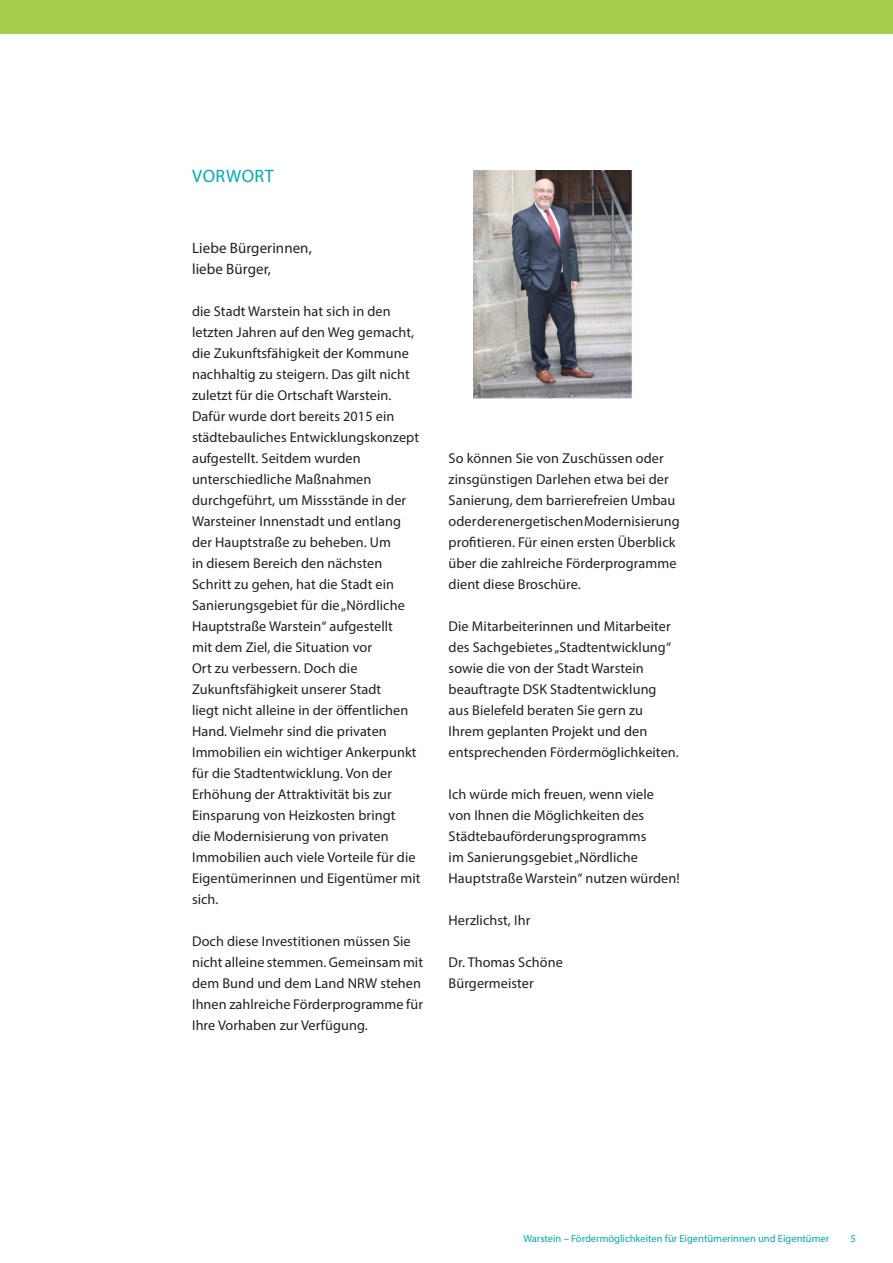
<style>
.page{position:relative;width:893px;height:1263px;background:#fff}
.page>*{position:absolute;margin:0;border:0;box-sizing:border-box;transform-origin:0 0}
.Headline_mit_Linie{font:18px "Myriad Pro";letter-spacing:.025em;color:#00aaad}
.Fließtext{font:15px/21px "Myriad Pro";letter-spacing:.005em;color:#231f20}
.Fließtext-2{font:14.25px/21px "Myriad Pro";letter-spacing:.005em;color:#231f20}
.t1{font:10.5px "Myriad Pro";color:#00aaad}
</style>
<div class="page">
<img style="left:473px;top:170px;width:159px;height:229px">
<div style="left:0;top:0;width:893px;height:34px;background:#a4ce4c"></div>
<p class="Headline_mit_Linie" style="left:192px;top:165px;width:83px">VORWORT</p>
<p class="Fließtext" style="left:192px;top:237px;width:121px">Liebe Bürgerinnen, liebe Bürger,</p>
<p class="Fließtext-2" style="left:192px;top:300px;width:230px">die Stadt Warstein hat sich in den letzten Jahren auf den Weg gemacht, die Zukunftsfähigkeit der Kommune nachhaltig zu steigern. Das gilt nicht zuletzt für die Ortschaft Warstein.<br>Dafür wurde dort bereits 2015 ein städtebauliches Entwicklungskonzept aufgestellt. Seitdem wurden unterschiedliche Maßnahmen durchgeführt, um Missstände in der Warsteiner Innenstadt und entlang der Hauptstraße zu beheben. Um<br>in diesem Bereich den nächsten Schritt zu gehen, hat die Stadt ein Sanierungsgebiet für die „Nördliche Hauptstraße Warstein“ aufgestellt<br>mit dem Ziel, die Situation vor<br>Ort zu verbessern. Doch die Zukunftsfähigkeit unserer Stadt<br>liegt nicht alleine in der öffentlichen Hand. Vielmehr sind die privaten Immobilien ein wichtiger Ankerpunkt für die Stadtentwicklung. Von der Erhöhung der Attraktivität bis zur Einsparung von Heizkosten bringt<br>die Modernisierung von privaten Immobilien auch viele Vorteile für die Eigentümerinnen und Eigentümer mit sich.</p>
<p class="Fließtext-2" style="left:192px;top:930px;width:233px">Doch diese Investitionen müssen Sie nicht alleine stemmen. Gemeinsam mit dem Bund und dem Land NRW stehen Ihnen zahlreiche Förderprogramme für Ihre Vorhaben zur Verfügung.</p>
<p class="Fließtext-2" style="left:449px;top:447px;width:233px">So können Sie von Zuschüssen oder zinsgünstigen Darlehen etwa bei der Sanierung, dem barrierefreien Umbau oder der energetischen Modernisierung profitieren. Für einen ersten Überblick über die zahlreiche Förderprogramme dient diese Broschüre.</p>
<p class="Fließtext-2" style="left:449px;top:615px;width:232px">Die Mitarbeiterinnen und Mitarbeiter des Sachgebietes „Stadtentwicklung“ sowie die von der Stadt Warstein beauftragte DSK Stadtentwicklung aus Bielefeld beraten Sie gern zu Ihrem geplanten Projekt und den entsprechenden Fördermöglichkeiten.</p>
<p class="Fließtext-2" style="left:449px;top:783px;width:233px">Ich würde mich freuen, wenn viele von Ihnen die Möglichkeiten des Städtebauförderungsprogramms<br>im Sanierungsgebiet „Nördliche Hauptstraße Warstein“ nutzen würden!</p>
<p class="Fließtext-2" style="left:449px;top:909px;width:83px">Herzlichst, Ihr</p>
<p class="Fließtext-2" style="left:449px;top:951px;width:116px">Dr. Thomas Schöne<br>Bürgermeister</p>
<p class="t1" style="left:523px;top:1232px;width:307px">Warstein – Fördermöglichkeiten für Eigentümerinnen und Eigentümer</p>
<p class="t1" style="left:850px;top:1232px;width:7px">5</p>
</div>
